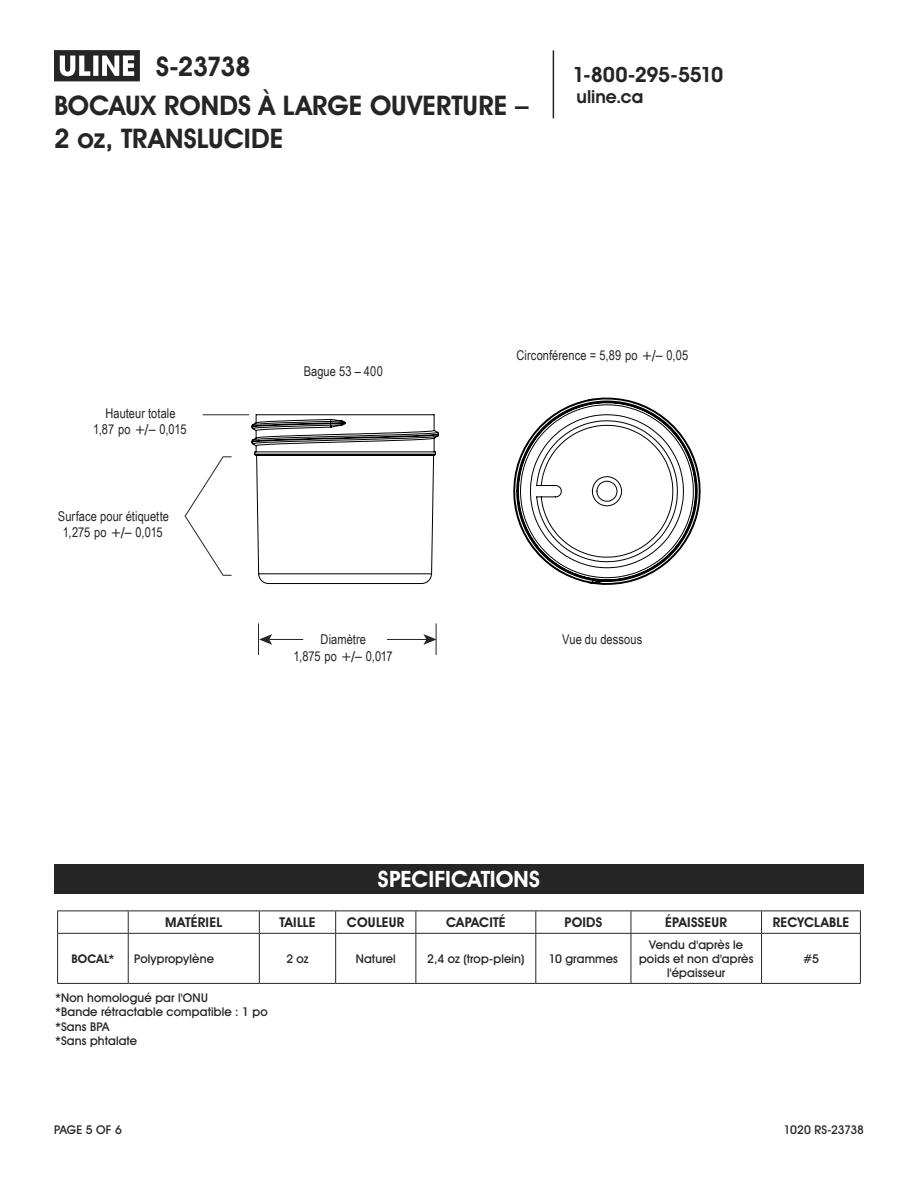
<style>
.page{position:relative;width:918px;height:1188px;background:#fff}
.page>*{position:absolute;margin:0;border:0;box-sizing:border-box;transform-origin:0 0}
.t1{font:700 27px/39.2px "Uline Two Knine";color:#252525}
.t2{font:700 22.5px "Uline Two Knine";color:#fff}
.t3{font:700 21px "Uline Two Knine";letter-spacing:-.02em;color:#252525}
.t4{font:700 18px "Uline Two Knine";color:#252525}
.t5{font:13.5px/16.2px "Arial Narrow";letter-spacing:.005em;color:#252525;text-align:center}
.t6{font:700 13.5px "Uline Two Knine";letter-spacing:.015em;color:#252525}
.t7{font:12px/14.4px "Uline Two Knine";letter-spacing:.015em;color:#252525;text-align:center}
.t8{font:12px "Uline Two Knine";letter-spacing:-.015em;color:#252525}
.t9{font:700 12px "Uline Two Knine";letter-spacing:.015em;color:#252525}
.s1{font-family:"Uline Two Knine"}
</style>
<div class="page">
<hr style="left:553px;top:50px;width:1px;height:68px;background:#252525">
<svg style="left:54px;top:50px;width:86px;height:31px"></svg>
<div style="left:54px;top:864px;width:810px;height:30px;background:#252525"></div>
<hr style="left:57px;top:910px;width:71px;height:1px;background:#252525">
<svg style="left:57px;top:911px;width:1px;height:22px"></svg>
<hr style="left:128px;top:910px;width:131px;height:1px;background:#252525">
<svg style="left:128px;top:911px;width:1px;height:22px"></svg>
<hr style="left:259px;top:910px;width:77px;height:1px;background:#252525">
<svg style="left:259px;top:911px;width:1px;height:22px"></svg>
<hr style="left:336px;top:910px;width:80px;height:1px;background:#252525">
<svg style="left:335px;top:911px;width:1px;height:22px"></svg>
<hr style="left:416px;top:910px;width:120px;height:1px;background:#252525">
<svg style="left:415px;top:911px;width:1px;height:22px"></svg>
<hr style="left:536px;top:910px;width:95px;height:1px;background:#252525">
<svg style="left:535px;top:911px;width:1px;height:22px"></svg>
<hr style="left:631px;top:910px;width:131px;height:1px;background:#252525">
<svg style="left:631px;top:911px;width:1px;height:22px"></svg>
<hr style="left:762px;top:910px;width:99px;height:1px;background:#252525">
<svg style="left:761px;top:911px;width:1px;height:22px"></svg>
<svg style="left:860px;top:911px;width:1px;height:22px"></svg>
<hr style="left:57px;top:934px;width:1px;height:49px;background:#252525">
<hr style="left:128px;top:934px;width:1px;height:49px;background:#252525">
<hr style="left:259px;top:934px;width:1px;height:49px;background:#252525">
<hr style="left:335px;top:934px;width:1px;height:49px;background:#252525">
<hr style="left:415px;top:934px;width:1px;height:49px;background:#252525">
<hr style="left:535px;top:934px;width:1px;height:49px;background:#252525">
<hr style="left:631px;top:934px;width:1px;height:49px;background:#252525">
<hr style="left:761px;top:934px;width:1px;height:49px;background:#252525">
<hr style="left:860px;top:934px;width:1px;height:49px;background:#252525">
<hr style="left:57px;top:983px;width:71px;height:1px;background:#252525">
<hr style="left:128px;top:983px;width:131px;height:1px;background:#252525">
<hr style="left:259px;top:983px;width:77px;height:1px;background:#252525">
<hr style="left:336px;top:983px;width:80px;height:1px;background:#252525">
<hr style="left:416px;top:983px;width:120px;height:1px;background:#252525">
<hr style="left:536px;top:983px;width:95px;height:1px;background:#252525">
<hr style="left:631px;top:983px;width:131px;height:1px;background:#252525">
<hr style="left:762px;top:983px;width:99px;height:1px;background:#252525">
<hr style="left:57px;top:933px;width:71px;height:1px;background:#252525">
<hr style="left:128px;top:933px;width:131px;height:1px;background:#252525">
<hr style="left:259px;top:933px;width:77px;height:1px;background:#252525">
<hr style="left:336px;top:933px;width:80px;height:1px;background:#252525">
<hr style="left:416px;top:933px;width:120px;height:1px;background:#252525">
<hr style="left:536px;top:933px;width:95px;height:1px;background:#252525">
<hr style="left:631px;top:933px;width:131px;height:1px;background:#252525">
<hr style="left:762px;top:933px;width:99px;height:1px;background:#252525">
<hr style="left:203px;top:414px;width:46px;height:1px;background:#252525">
<hr style="left:268px;top:639px;width:35px;height:1px;background:#252525">
<svg style="left:259px;top:634px;width:13px;height:11px"></svg>
<hr style="left:387px;top:639px;width:40px;height:1px;background:#252525">
<svg style="left:423px;top:634px;width:13px;height:11px"></svg>
<svg style="left:184px;top:456px;width:48px;height:120px"></svg>
<hr style="left:258px;top:623px;width:1px;height:32px;background:#252525">
<hr style="left:436px;top:623px;width:1px;height:32px;background:#252525">
<svg style="left:251px;top:414px;width:188px;height:170px"></svg>
<svg style="left:513px;top:397px;width:188px;height:188px"></svg>
<h1 class="t1" style="left:54px;top:47px;width:476px;text-indent:102px">S-23738<br>BOCAUX RONDS À LARGE OUVERTURE –</h1>
<h1 class="t1" style="left:54px;top:118px;width:231px">2 oz, TRANSLUCIDE</h1>
<h3 class="t3" style="left:572px;top:62px;width:152px">1-800-295-5510</h3>
<h3 class="t4" style="left:576px;top:86px;width:68px">uline.ca</h3>
<p class="t5" style="left:93px;top:404px;width:95px">Hauteur totale<br>1,87 po <span class="s1">+/–</span> 0,015</p>
<p class="t5" style="left:58px;top:508px;width:113px">Surface pour étiquette<br>1,275 po <span class="s1">+/–</span> 0,015</p>
<p class="t5" style="left:304px;top:363px;width:81px">Bague 53 – 400</p>
<p class="t5" style="left:517px;top:346px;width:173px">Circonférence = 5,89 po <span class="s1">+/–</span> 0,05</p>
<p class="t5" style="left:293px;top:631px;width:101px">Diamètre<br>1,875 po <span class="s1">+/–</span> 0,017</p>
<p class="t5" style="left:562px;top:631px;width:81px">Vue du dessous</p>
<h2 class="t2" style="left:378px;top:866px;width:164px">SPECIFICATIONS</h2>
<p class="t6" style="left:165px;top:914px;width:59px">MATÉRIEL</p>
<p class="t6" style="left:279px;top:914px;width:38px">TAILLE</p>
<p class="t6" style="left:347px;top:914px;width:59px">COULEUR</p>
<p class="t6" style="left:446px;top:914px;width:61px">CAPACITÉ</p>
<p class="t6" style="left:565px;top:914px;width:39px">POIDS</p>
<p class="t6" style="left:665px;top:914px;width:63px">ÉPAISSEUR</p>
<p class="t6" style="left:773px;top:914px;width:78px">RECYCLABLE</p>
<p class="t9" style="left:71px;top:951px;width:44px">BOCAL*</p>
<p class="t7" style="left:134px;top:951px;width:81px">Polypropylène</p>
<p class="t7" style="left:286px;top:951px;width:24px">2 oz</p>
<p class="t7" style="left:356px;top:951px;width:42px">Naturel</p>
<p class="t7" style="left:427px;top:951px;width:99px">2,4 oz (trop-plein)</p>
<p class="t7" style="left:549px;top:951px;width:71px">10 grammes</p>
<p class="t7" style="left:55px;top:990px;width:214px;text-align:left">*Non homologué par l'ONU<br>*Bande rétractable compatible : 1 po *Sans BPA<br>*Sans phtalate</p>
<p class="t7" style="left:639px;top:937px;width:116px">Vendu d'après le poids et non d'après l'épaisseur</p>
<p class="t7" style="left:803px;top:951px;width:17px">#5</p>
<p class="t7" style="left:54px;top:1122px;width:69px">PAGE 5 OF 6</p>
<p class="t8" style="left:784px;top:1122px;width:82px">1020 RS-23738</p>
</div>
